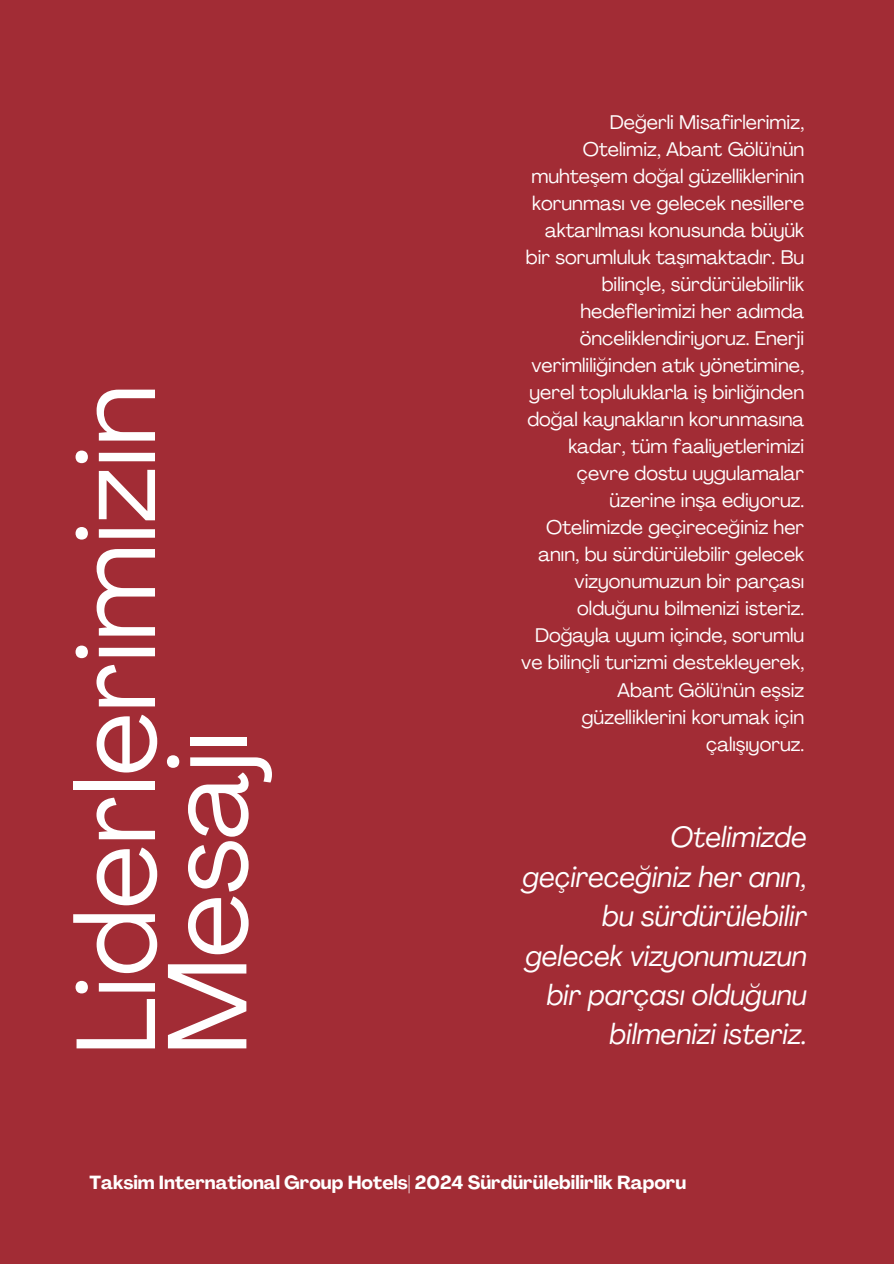
<style>
.page{position:relative;width:894px;height:1264px;background:#fff}
.page>*{position:absolute;margin:0;border:0;box-sizing:border-box;transform-origin:0 0}
.t1{font:111.15px/91.3px "Agrandir";color:#fff}
.t2{font:italic 28.8px/39.3px "Agrandir";color:#fff;text-align:right}
.t3{font:19.5px/27px "Agrandir";color:#fff;text-align:right}
.t4{font:700 18.75px "Agrandir";color:#fff}
</style>
<div class="page">
<div style="left:0;top:0;width:893px;height:1263px;background:#a22c35"></div>
<p class="t1" style="left:81px;top:1055px;width:672px;rotate:-90deg">Liderlerimizin<br>Mesajı</p>
<h1 class="t3" style="left:609px;top:111px;width:196px">Değerli Misafirlerimiz,</h1>
<p class="t3" style="left:521px;top:138px;width:284px">Otelimiz, Abant Gölü'nün muhteşem doğal güzelliklerinin korunması ve gelecek nesillere aktarılması konusunda büyük bir sorumluluk taşımaktadır. Bu bilinçle, sürdürülebilirlik hedeflerimizi her adımda önceliklendiriyoruz. Enerji verimliliğinden atık yönetimine, yerel topluluklarla iş birliğinden doğal kaynakların korunmasına kadar, tüm faaliyetlerimizi çevre dostu uygulamalar üzerine inşa ediyoruz.<br>Otelimizde geçireceğiniz her anın, bu sürdürülebilir gelecek vizyonumuzun bir parçası olduğunu bilmenizi isteriz.<br>Doğayla uyum içinde, sorumlu ve bilinçli turizmi destekleyerek,<br>Abant Gölü'nün eşsiz güzelliklerini korumak için çalışıyoruz.</p>
<h2 class="t2" style="left:522px;top:820px;width:286px">Otelimizde geçireceğiniz her anın, bu sürdürülebilir gelecek vizyonumuzun bir parçası olduğunu bilmenizi isteriz.</h2>
<h3 class="t4" style="left:89px;top:1174px;width:598px">Taksim International Group Hotels| 2024 Sürdürülebilirlik Raporu</h3>
</div>
